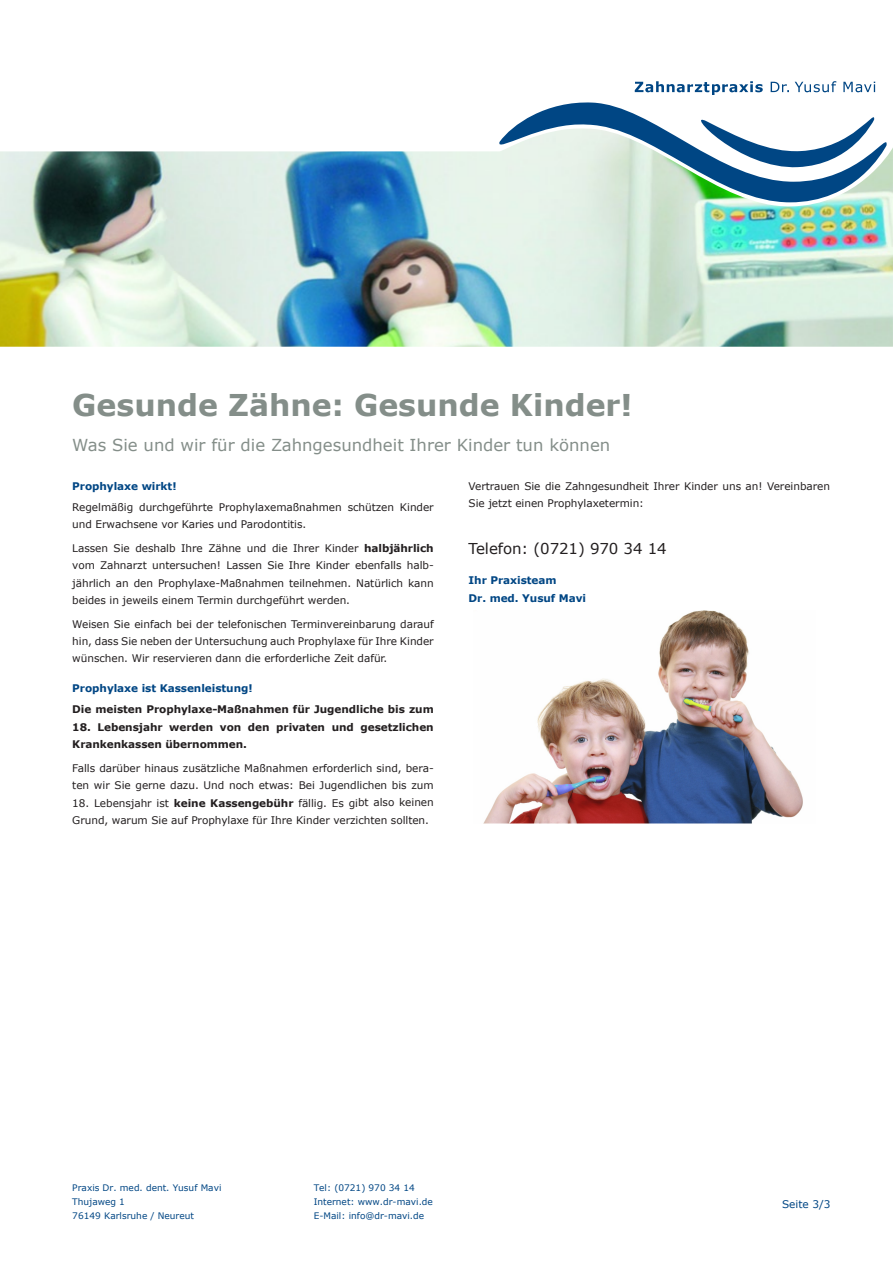
<style>
.page{position:relative;width:893px;height:1263px;background:#fff}
.page>*{position:absolute;margin:0;border:0;box-sizing:border-box;transform-origin:0 0}
.t1{font:700 30px "Verdana";color:#848e89}
.t2{font:16.5px "Verdana";color:#848e89}
.t3{font:15px "Verdana";letter-spacing:-.005em;color:#231f20}
.t4{font:10.5px/17.2px "Verdana";letter-spacing:-.005em;color:#231f20}
.t5{font:700 10.5px/17.2px "Verdana";letter-spacing:-.005em;color:#231f20}
.t6{font:700 10.5px/17.2px "Verdana";letter-spacing:-.005em;color:#004684}
.t7{font:10.5px "Verdana";color:#004684}
.t8{font:9px/14.2px "Verdana";color:#004684}
.s1{font-weight:700}
</style>
<div class="page">
<svg style="left:515px;top:102px;width:360px;height:24px"></svg>
<svg style="left:635px;top:81px;width:240px;height:14px"></svg>
<img style="left:0;top:126px;width:893px;height:221px">
<img style="left:483px;top:610px;width:320px;height:213px">
<h1 class="t1" style="left:72px;top:386px;width:562px">Gesunde Zähne: Gesunde Kinder!</h1>
<h2 class="t2" style="left:72px;top:434px;width:539px">Was Sie und wir für die Zahngesundheit Ihrer Kinder tun können</h2>
<p class="t6" style="left:72px;top:477px;width:106px">Prophylaxe wirkt!</p>
<p class="t4" style="left:72px;top:498px;width:363px">Regelmäßig durchgeführte Prophylaxemaßnahmen schützen Kinder und Erwachsene vor Karies und Parodontitis.</p>
<p class="t4" style="left:72px;top:539px;width:363px;text-align:justify">Lassen Sie deshalb Ihre Zähne und die Ihrer Kinder <span class="s1">halbjährlich </span>vom Zahnarzt untersuchen! Lassen Sie Ihre Kinder ebenfalls halb&shy;jährlich an den Prophylaxe-Maßnahmen teilnehmen. Natürlich kann beides in jeweils einem Termin durchgeführt werden.</p>
<p class="t4" style="left:72px;top:615px;width:363px;text-align:justify">Weisen Sie einfach bei der telefonischen Terminvereinbarung darauf hin, dass Sie neben der Untersuchung auch Prophylaxe für Ihre Kinder wünschen. Wir reservieren dann die erforderliche Zeit dafür.</p>
<p class="t6" style="left:72px;top:680px;width:182px">Prophylaxe ist Kassenleistung!</p>
<p class="t5" style="left:72px;top:701px;width:363px">Die meisten Prophylaxe-Maßnahmen für Jugendliche bis zum</p>
<p class="t5" style="left:72px;top:718px;width:363px">18. Lebensjahr werden von den privaten und gesetzlichen<br>Krankenkassen übernommen.</p>
<p class="t4" style="left:72px;top:759px;width:363px">Falls darüber hinaus zusätzliche Maßnahmen erforderlich sind, bera&shy;ten wir Sie gerne dazu. Und noch etwas: Bei Jugendlichen bis zum</p>
<p class="t4" style="left:72px;top:794px;width:363px">18. Lebensjahr ist <span class="s1">keine Kassengebühr</span> fällig. Es gibt also keinen<br>Grund, warum Sie auf Prophylaxe für Ihre Kinder verzichten sollten.</p>
<p class="t4" style="left:469px;top:477px;width:363px">Vertrauen Sie die Zahngesundheit Ihrer Kinder uns an! Vereinbaren<br>Sie jetzt einen Prophylaxetermin:</p>
<h3 class="t3" style="left:469px;top:539px;width:200px">Telefon: (0721) 970 34 14</h3>
<p class="t6" style="left:469px;top:572px;width:119px">Ihr Praxisteam<br>Dr. med. Yusuf Mavi</p>
<p class="t8" style="left:72px;top:1180px;width:151px">Praxis Dr. med. dent. Yusuf Mavi<br>Thujaweg 1<br>76149 Karlsruhe / Neureut</p>
<p class="t8" style="left:314px;top:1180px;width:121px">Tel: (0721) 970 34 14<br>Internet: www.dr-mavi.de<br>E-Mail: info@dr-mavi.de</p>
<p class="t7" style="left:782px;top:1198px;width:50px">Seite 3/3</p>
</div>
